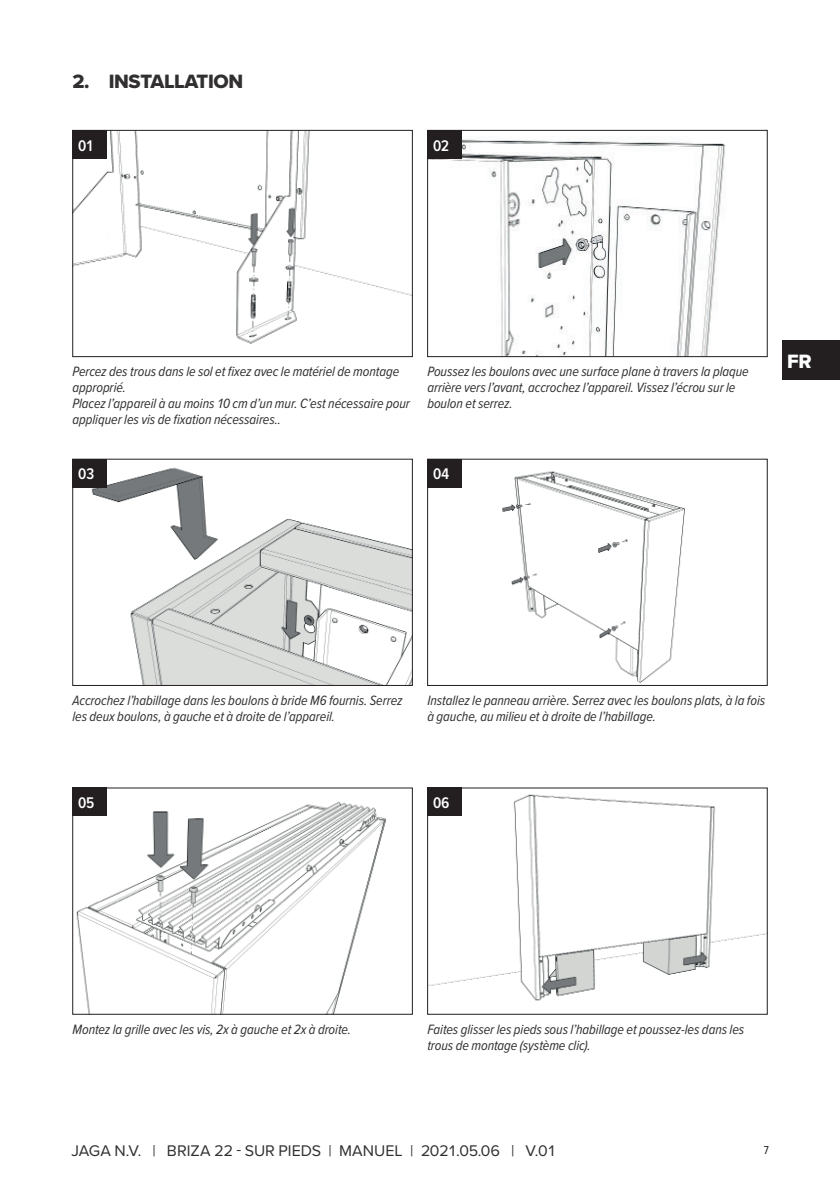
<style>
.page{position:relative;width:840px;height:1190px;background:#fff}
.page>*{position:absolute;margin:0;border:0;box-sizing:border-box;transform-origin:0 0}
.t1{font:20px "Proxima Nova Extrabld";letter-spacing:-.02em;color:#312f30}
.t2{font:20px "Proxima Nova Extrabld";color:#fff}
.t3{font:16px "Proxima Nova";letter-spacing:-.005em;color:#312f30}
.t4{font:600 16px "Proxima Nova Cond";letter-spacing:-.02em;color:#fff}
.t5{font:italic 14px/16px "Proxima Nova Cond";letter-spacing:-.005em;color:#312f30}
.t6{font:12px "Proxima Nova Cond";color:#231f20}
</style>
<div class="page">
<div style="left:782px;top:340px;width:58px;height:40px;background:#231f20"></div>
<img style="left:76px;top:790px;width:311px;height:223px">
<div style="left:72px;top:788px;width:341px;height:227px;border:1px solid #231f20"></div>
<img style="left:429px;top:790px;width:337px;height:211px">
<div style="left:427px;top:788px;width:341px;height:227px;border:1px solid #231f20"></div>
<img style="left:74px;top:461px;width:337px;height:223px">
<div style="left:72px;top:459px;width:341px;height:227px;border:1px solid #231f20"></div>
<img style="left:429px;top:461px;width:256px;height:223px">
<div style="left:427px;top:459px;width:341px;height:227px;border:1px solid #231f20"></div>
<img style="left:74px;top:132px;width:337px;height:212px">
<div style="left:72px;top:130px;width:341px;height:227px;border:1px solid #231f20"></div>
<img style="left:429px;top:132px;width:297px;height:223px">
<div style="left:427px;top:130px;width:341px;height:227px;border:1px solid #231f20"></div>
<div style="left:72px;top:130px;width:34px;height:28px;background:#231f20"></div>
<div style="left:72px;top:459px;width:34px;height:28px;background:#231f20"></div>
<div style="left:72px;top:788px;width:34px;height:28px;background:#231f20"></div>
<div style="left:427px;top:130px;width:34px;height:28px;background:#231f20"></div>
<div style="left:427px;top:459px;width:34px;height:28px;background:#231f20"></div>
<div style="left:427px;top:788px;width:34px;height:28px;background:#231f20"></div>
<h1 class="t1" style="left:72px;top:73px;width:172px">2. INSTALLATION</h1>
<p class="t4" style="left:78px;top:139px;width:18px">01</p>
<p class="t4" style="left:433px;top:139px;width:18px">02</p>
<p class="t5" style="left:72px;top:365px;width:339px">Percez des trous dans le sol et fixez avec le matériel de montage approprié.<br>Placez l’appareil à au moins 10 cm d’un mur. C’est nécessaire pour appliquer les vis de fixation nécessaires. .</p>
<p class="t4" style="left:78px;top:468px;width:18px">03</p>
<p class="t5" style="left:427px;top:365px;width:323px">Poussez les boulons avec une surface plane à travers la plaque arrière vers l’avant, accrochez l’appareil. Vissez l’écrou sur le boulon et serrez.</p>
<p class="t4" style="left:433px;top:468px;width:18px">04</p>
<h1 class="t2" style="left:787px;top:353px;width:26px">FR</h1>
<p class="t5" style="left:72px;top:694px;width:332px">Accrochez l’habillage dans les boulons à bride M6 fournis. Serrez les deux boulons, à gauche et à droite de l’appareil.</p>
<p class="t5" style="left:427px;top:694px;width:339px">Installez le panneau arrière. Serrez avec les boulons plats, à la fois à gauche, au milieu et à droite de l’habillage.</p>
<p class="t4" style="left:78px;top:797px;width:18px">05</p>
<p class="t4" style="left:433px;top:797px;width:18px">06</p>
<p class="t5" style="left:72px;top:1023px;width:280px">Montez la grille avec les vis, 2x à gauche et 2x à droite.</p>
<p class="t5" style="left:427px;top:1023px;width:318px">Faites glisser les pieds sous l’habillage et poussez-les dans les trous de montage (système clic).</p>
<p class="t3" style="left:72px;top:1145px;width:486px">JAGA N.V. | BRIZA 22 - SUR PIEDS | MANUEL | 2021.05.06 | V.01</p>
<p class="t6" style="left:764px;top:1146px;width:7px">7</p>
</div>
